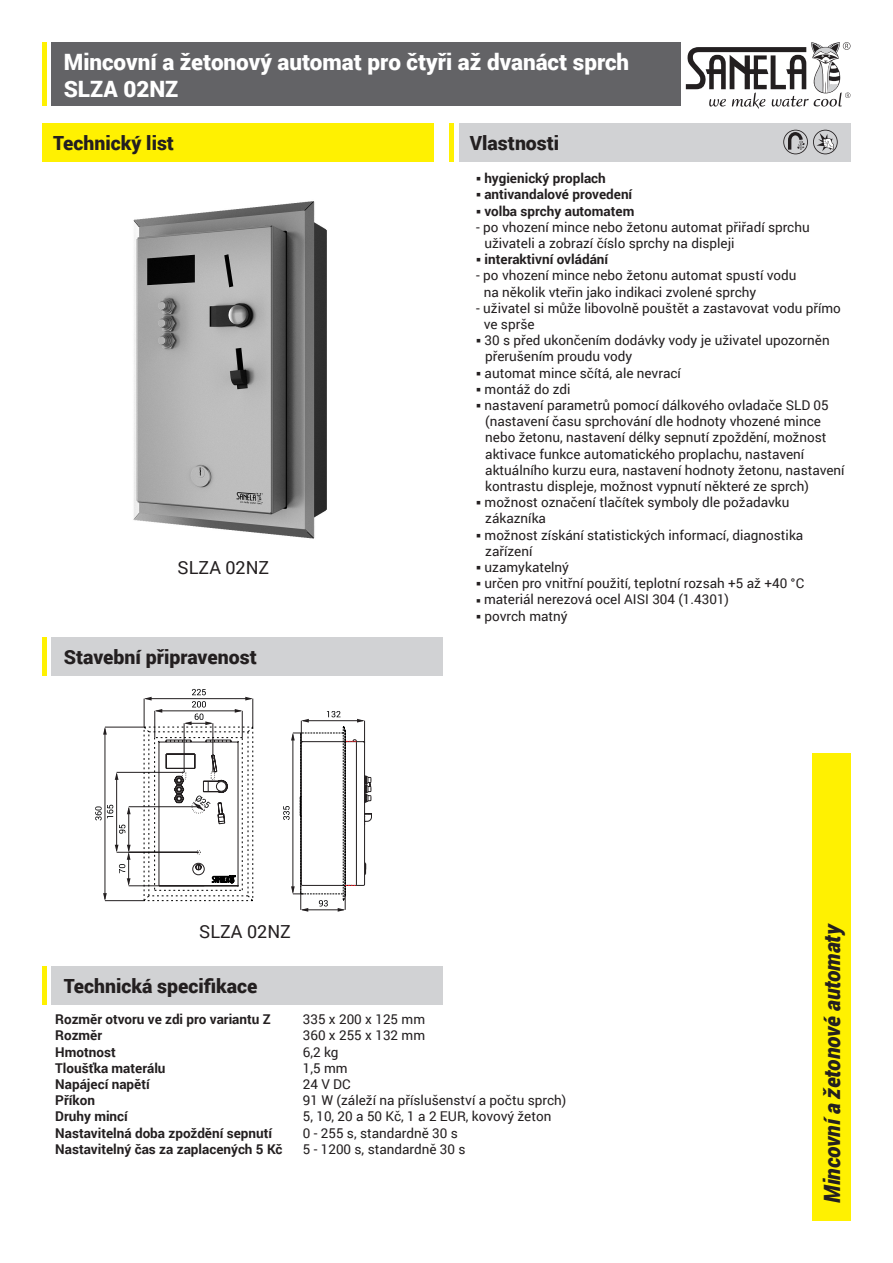
<style>
.page{position:relative;width:893px;height:1263px;background:#fff}
.page>*{position:absolute;margin:0;border:0;box-sizing:border-box;transform-origin:0 0}
.t1{font:900 22.5px "Roboto";color:#fff}
.t2{font:italic 900 22.5px "Roboto";letter-spacing:-.005em;color:#231f20;scale:.95 1}
.t3{font:900 19.5px "Roboto";color:#231f20}
.t4{font:18px "Roboto";color:#231f20}
.t5{font:13.5px/16.2px "Roboto";color:#231f20}
.t6{font:700 13.5px "Roboto";color:#231f20}
</style>
<div class="page">
<div style="left:51px;top:43px;width:629px;height:63px;background:#636366"></div>
<div style="left:459px;top:123px;width:391px;height:39px;background:#d1d2d4"></div>
<hr style="left:43px;top:43px;width:4px;height:63px;background:#fff101">
<div style="left:51px;top:966px;width:391px;height:39px;background:#d1d2d4"></div>
<hr style="left:43px;top:966px;width:4px;height:39px;background:#fff101">
<hr style="left:450px;top:123px;width:4px;height:39px;background:#fff101">
<div style="left:51px;top:637px;width:391px;height:38px;background:#d1d2d4"></div>
<hr style="left:43px;top:637px;width:4px;height:38px;background:#fff101">
<div style="left:812px;top:753px;width:38px;height:468px;background:#fff101"></div>
<hr style="left:105px;top:727px;width:39px;height:1px;background:#231f20">
<hr style="left:105px;top:900px;width:39px;height:1px;background:#231f20">
<hr style="left:105px;top:728px;width:1px;height:171px;background:#231f20">
<svg style="left:103px;top:893px;width:4px;height:8px"></svg>
<svg style="left:103px;top:727px;width:4px;height:8px"></svg>
<hr style="left:129px;top:806px;width:69px;height:1px;background:#231f20">
<hr style="left:128px;top:808px;width:1px;height:43px;background:#231f20">
<svg style="left:127px;top:807px;width:4px;height:7px"></svg>
<svg style="left:119px;top:825px;width:6px;height:9px"></svg>
<hr style="left:129px;top:885px;width:75px;height:1px;background:#231f20">
<hr style="left:117px;top:772px;width:67px;height:1px;background:#231f20">
<hr style="left:117px;top:852px;width:81px;height:1px;background:#231f20">
<hr style="left:116px;top:774px;width:1px;height:77px;background:#231f20">
<svg style="left:115px;top:845px;width:16px;height:41px"></svg>
<svg style="left:115px;top:772px;width:4px;height:8px"></svg>
<svg style="left:95px;top:805px;width:18px;height:15px"></svg>
<svg style="left:143px;top:689px;width:229px;height:223px"></svg>
<img style="left:133px;top:201px;width:194px;height:338px">
<svg style="left:686px;top:42px;width:164px;height:67px"></svg>
<svg style="left:783px;top:130px;width:55px;height:24px"></svg>
<div style="left:43px;top:123px;width:391px;height:39px;background:#fff101"></div>
<p class="t1" style="left:64px;top:46px;width:567px">Mincovní a žetonový automat pro čtyři až dvanáct sprch</p>
<p class="t1" style="left:64px;top:73px;width:116px">SLZA 02NZ</p>
<p class="t3" style="left:470px;top:129px;width:91px">Vlastnosti</p>
<p class="t6" style="left:476px;top:169px;width:131px">○ hygienický proplach</p>
<p class="t6" style="left:476px;top:185px;width:158px">○ antivandalové provedení</p>
<p class="t6" style="left:476px;top:201px;width:160px">○ volba sprchy automatem</p>
<p class="t5" style="left:476px;top:218px;width:335px">- po vhození mince nebo žetonu automat přiřadí sprchu</p>
<p class="t5" style="left:484px;top:235px;width:252px">uživateli a zobrazí číslo sprchy na displeji</p>
<p class="t6" style="left:476px;top:250px;width:133px">○ interaktivní ovládání</p>
<p class="t5" style="left:476px;top:267px;width:322px">- po vhození mince nebo žetonu automat spustí vodu</p>
<p class="t5" style="left:484px;top:283px;width:274px">na několik vteřin jako indikaci zvolené sprchy</p>
<p class="t5" style="left:484px;top:299px;width:359px;text-indent:-8px">- uživatel si může libovolně pouštět a zastavovat vodu přímo ve sprše</p>
<p class="t5" style="left:476px;top:332px;width:355px">○ 30 s před ukončením dodávky vody je uživatel upozorněn</p>
<p class="t5" style="left:485px;top:348px;width:149px">přerušením proudu vody</p>
<p class="t5" style="left:476px;top:364px;width:206px">○ automat mince sčítá, ale nevrací</p>
<p class="t5" style="left:476px;top:380px;width:96px">○ montáž do zdi</p>
<p class="t5" style="left:476px;top:397px;width:354px">○ nastavení parametrů pomocí dálkového ovladače SLD 05</p>
<p class="t5" style="left:485px;top:413px;width:343px">(nastavení času sprchování dle hodnoty vhozené mince nebo žetonu, nastavení délky sepnutí zpoždění, možnost aktivace funkce automatického proplachu, nastavení</p>
<p class="t5" style="left:485px;top:461px;width:361px">aktuálního kurzu eura, nastavení hodnoty žetonu, nastavení kontrastu displeje, možnost vypnutí některé ze sprch)</p>
<p class="t5" style="left:476px;top:494px;width:315px">○ možnost označení tlačítek symboly dle požadavku</p>
<p class="t5" style="left:485px;top:510px;width:62px">zákazníka</p>
<p class="t5" style="left:476px;top:526px;width:329px">○ možnost získání statistických informací, diagnostika</p>
<p class="t5" style="left:485px;top:542px;width:49px">zařízení</p>
<p class="t5" style="left:476px;top:559px;width:94px">○ uzamykatelný</p>
<p class="t5" style="left:476px;top:575px;width:329px">○ určen pro vnitřní použití, teplotní rozsah +5 až +40 °C</p>
<p class="t5" style="left:476px;top:591px;width:254px">○ materiál nerezová ocel AISI 304 (1.4301)</p>
<p class="t5" style="left:476px;top:607px;width:93px">○ povrch matný</p>
<p class="t3" style="left:53px;top:129px;width:122px">Technický list</p>
<p class="t4" style="left:178px;top:555px;width:93px">SLZA 02NZ</p>
<p class="t3" style="left:64px;top:643px;width:194px">Stavební připravenost</p>
<p class="t4" style="left:199px;top:919px;width:93px">SLZA 02NZ</p>
<p class="t3" style="left:64px;top:972px;width:195px">Technická specifikace</p>
<p class="t6" style="left:55px;top:1010px;width:217px">Rozměr otvoru ve zdi pro variantu Z</p>
<p class="t5" style="left:303px;top:1011px;width:124px">335 x 200 x 125 mm</p>
<p class="t6" style="left:55px;top:1026px;width:48px">Rozměr</p>
<p class="t5" style="left:303px;top:1027px;width:124px">360 x 255 x 132 mm</p>
<p class="t6" style="left:55px;top:1042px;width:62px">Hmotnost</p>
<p class="t5" style="left:303px;top:1043px;width:37px">6,2 kg</p>
<p class="t6" style="left:55px;top:1058px;width:112px">Tloušťka materálu</p>
<p class="t5" style="left:303px;top:1059px;width:46px">1,5 mm</p>
<p class="t6" style="left:55px;top:1074px;width:96px">Napájecí napětí</p>
<p class="t5" style="left:303px;top:1075px;width:49px">24 V DC</p>
<p class="t6" style="left:55px;top:1091px;width:41px">Příkon</p>
<p class="t5" style="left:303px;top:1092px;width:265px">91 W (záleží na příslušenství a počtu sprch)</p>
<p class="t6" style="left:55px;top:1107px;width:74px">Druhy mincí</p>
<p class="t5" style="left:303px;top:1108px;width:250px">5, 10, 20 a 50 Kč, 1 a 2 EUR, kovový žeton</p>
<p class="t6" style="left:55px;top:1123px;width:218px">Nastavitelná doba zpoždění sepnutí</p>
<p class="t5" style="left:303px;top:1124px;width:157px">0 - 255 s, standardně 30 s</p>
<p class="t6" style="left:55px;top:1139px;width:229px">Nastavitelný čas za zaplacených 5 Kč</p>
<p class="t5" style="left:303px;top:1140px;width:164px">5 - 1200 s, standardně 30 s</p>
<p class="t2" style="left:816px;top:1203px;width:296px;rotate:-90deg">Mincovní a žetonové automaty</p>
</div>
